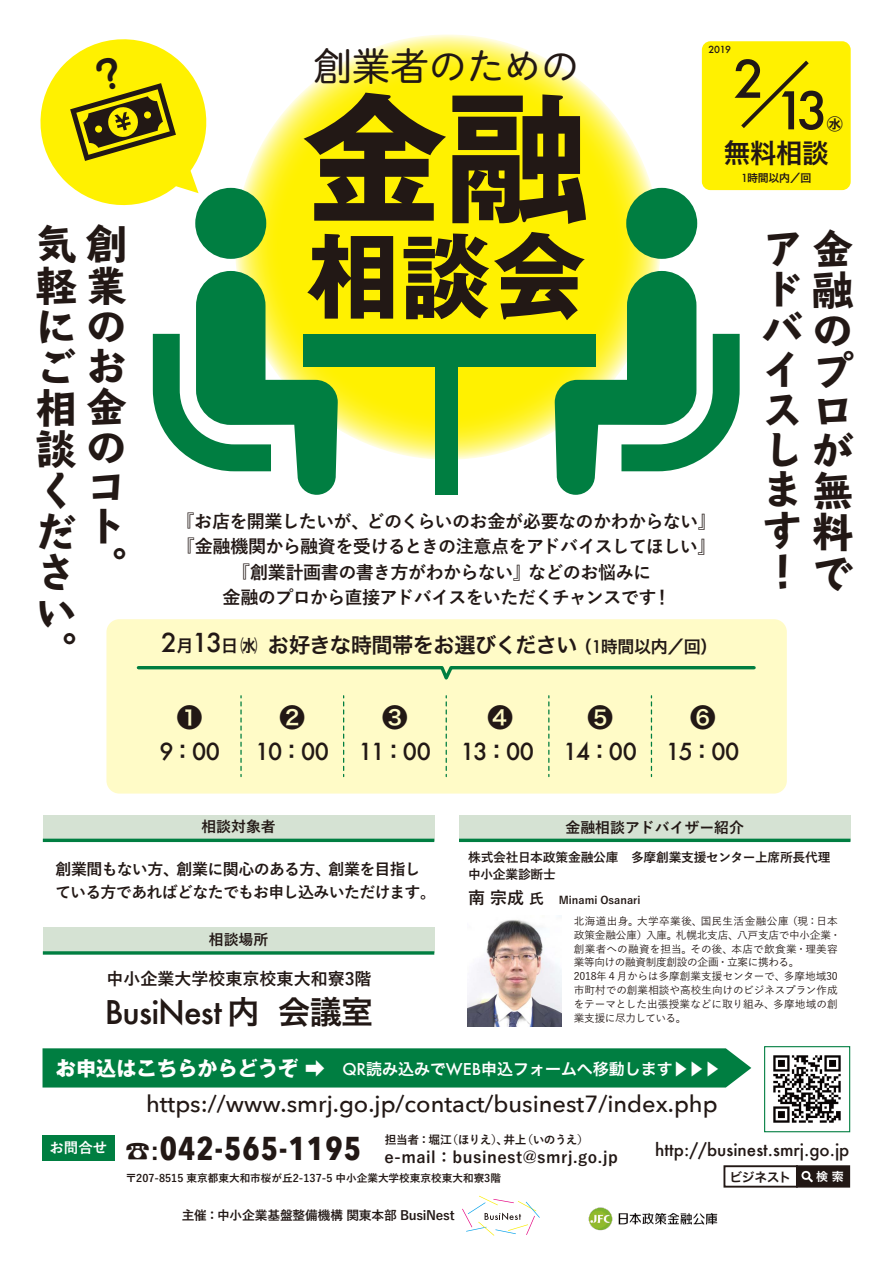
<style>
.page{position:relative;width:893px;height:1263px;background:#fff}
.page>*{position:absolute;margin:0;border:0;box-sizing:border-box;transform-origin:0 0}
.t1{font:700 142.5px "Gothic MB101 Pro";color:#221815}
.t2{font:700 93.15px "Gothic MB101 Pro";color:#221815}
.t3{font:500 50.55px "Futura";color:#221815}
.t4{font:700 expanded 42.45px/40.8px "TBC Go Std";color:#221815}
.t5{font:39.3px "TB Chibi R Go Plus K Pro";letter-spacing:-.04em;color:#221815}
.t6{font:700 33px "Avenir Next Condensed";letter-spacing:.035em;color:#221815}
.t7{font:500 31.95px "Futura";letter-spacing:-.025em;color:#221815}
.t8{font:26.55px "Hira Kaku Pro W6";color:#221815}
.t9{font:25.5px "Hira Kaku Pro W6";color:#221815}
.t10{font:500 23.4px "Avenir Next";color:#221815}
.t11{font:500 22.95px "Futura";letter-spacing:-.015em;color:#221815}
.t12{font:21.3px "Hira Kaku Pro W6";letter-spacing:-.03em;color:#221815}
.t13{font:700 20.25px "Gothic MB101 Pro";color:#fff}
.t14{font:700 18px/25.5px "Yu Go";letter-spacing:-.035em;color:#221815;text-align:center}
.t15{font:500 16.95px "Futura";color:#221815}
.t16{font:700 16.95px "Yu Go";color:#221815}
.t17{font:16.05px "Hira Kaku Pro W6";color:#221815}
.t18{font:700 15.9px/23.4px "Yu Go";letter-spacing:-.04em;color:#221815}
.t19{font:700 15.9px "Yu Go";letter-spacing:.03em;color:#221815}
.t20{font:15.9px "Hira Kaku Pro W6";color:#fff}
.t21{font:700 14.85px "Yu Go";color:#221815}
.t22{font:700 12.75px/17px "Yu Go";letter-spacing:-.015em;color:#221815}
.t23{font:12.75px "Hira Kaku Pro W6";letter-spacing:-.03em;color:#221815}
.t24{font:12px "Hira Kaku Pro W6";color:#fff}
.t25{font:700 11.7px "Yu Go";letter-spacing:-.035em;color:#221815}
.t26{font:10.95px "Hira Kaku Pro W6";color:#221815}
.t27{font:500 10.65px/13.8px "Yu Go";letter-spacing:-.005em;color:#221714}
.t28{font:700 10.65px "Yu Go";color:#221815}
.t29{font:500 9.6px "Futura";color:#221815}
.s1{font-family:"Futura";font-weight:500}
.s2{font-family:"Futura";font-weight:500;font-size:25.5px}
.s3{font-size:16.95px}
.s4{font-family:"Futura";font-weight:500;font-size:16.95px}
.s5{font-family:"Hira Kaku Pro W6";font-weight:400}
.s6{font-size:14.85px}
.s7{font-family:"Koz Go Pr 6 N";font-weight:400;font-size:24.45px}
.s8{font-family:"Yu Go";font-size:24.45px}
</style>
<div class="page">
<div style="left:43px;top:1048px;width:708px;height:39px;background:#007e41"></div>
<svg style="left:235px;top:34px;width:425px;height:426px;background:#fef219"></svg>
<div style="left:43px;top:1135px;width:72px;height:25px;background:#007e41"></div>
<svg style="left:462px;top:1196px;width:78px;height:40px"></svg>
<div style="left:723px;top:1165px;width:75px;height:22px;background:#fff;border:2px solid #221815"></div>
<div style="left:796px;top:1165px;width:54px;height:22px;background:#221815;border:2px solid #221815"></div>
<svg style="left:801px;top:1170px;width:12px;height:12px"></svg>
<div style="left:195px;top:188px;width:71px;height:71px;background:#007e41;border-radius:50%"></div>
<svg style="left:153px;top:271px;width:185px;height:224px"></svg>
<div style="left:626px;top:188px;width:71px;height:71px;background:#007e41;border-radius:50%"></div>
<svg style="left:555px;top:271px;width:185px;height:224px"></svg>
<div style="left:303px;top:334px;width:293px;height:33px;background:#007e41"></div>
<div style="left:435px;top:367px;width:23px;height:128px;background:#007e41"></div>
<div style="left:702px;top:41px;width:149px;height:149px;background:#fff100;border-radius:9px"></div>
<svg style="left:741px;top:60px;width:68px;height:68px"></svg>
<img style="left:588px;top:1207px;width:130px;height:24px">
<div style="left:106px;top:619px;width:681px;height:174px;background:#fffbc7;border-radius:13px"></div>
<svg style="left:240px;top:696px;width:2px;height:80px"></svg>
<svg style="left:343px;top:696px;width:1px;height:80px"></svg>
<svg style="left:446px;top:696px;width:1px;height:80px"></svg>
<svg style="left:548px;top:696px;width:1px;height:80px"></svg>
<svg style="left:651px;top:696px;width:1px;height:80px"></svg>
<div style="left:43px;top:815px;width:391px;height:25px;background:#d5e2d3"></div>
<div style="left:459px;top:815px;width:391px;height:25px;background:#d5e2d3"></div>
<img style="left:773px;top:1055px;width:68px;height:68px">
<div style="left:764px;top:1046px;width:86px;height:86px;border:1px solid #007e41"></div>
<hr style="left:459px;top:839px;width:391px;height:3px;background:#007e41">
<hr style="left:43px;top:839px;width:391px;height:3px;background:#007e41">
<div style="left:43px;top:927px;width:391px;height:26px;background:#d5e2d3"></div>
<svg style="left:43px;top:951px;width:391px;height:4px;background:#228f5a"></svg>
<img style="left:468px;top:920px;width:93px;height:106px">
<svg style="left:136px;top:666px;width:620px;height:14px"></svg>
<svg style="left:40px;top:39px;width:174px;height:174px"></svg>
<h3 class="t4" style="left:35px;top:222px;width:93px">気創軽業にのごお相金談のく<br>だ<br>さ<br>い<br>。</h3>
<h3 class="t4" style="left:85px;top:464px;width:42px;line-height:40.3px">コト。</h3>
<p class="t29" style="left:708px;top:43px;width:24px">2019</p>
<h3 class="t5" style="left:313px;top:33px;width:268px">創業者のための</h3>
<h1 class="t1" style="left:304px;top:40px;width:286px">金融</h1>
<h2 class="t2" style="left:306px;top:199px;width:281px">相談会</h2>
<h3 class="t3" style="left:733px;top:44px;width:33px">2</h3>
<h3 class="t3" style="left:775px;top:76px;width:55px">13</h3>
<h3 class="t17" style="left:827px;top:109px;width:18px">㊌</h3>
<h3 class="t8" style="left:724px;top:129px;width:106px">無料相談</h3>
<p class="t26" style="left:741px;top:167px;width:72px"><span class="s1">1</span>時間以内／回</p>
<h3 class="t4" style="left:761px;top:227px;width:94px;line-height:40.3px">ア金ド融バのイプスロしがま無す<br>！</h3>
<h3 class="t14" style="left:177px;top:509px;width:541px">『お店を開業したいが、どのくらいのお金が必要なのかわからない』『金融機関から融資を受けるときの注意点をアドバイスしてほしい』『創業計画書の書き方がわからない』などのお悩みに<br>金融のプロから直接アドバイスをいただくチャンスです！</h3>
<h3 class="t4" style="left:811px;top:510px;width:43px">料で</h3>
<h3 class="t12" style="left:161px;top:626px;width:558px"><span class="s2">2</span><span class="s3">月</span><span class="s2">13</span><span class="s3">日㈬</span> お好きな時間帯をお選びください<span class="s3">（</span><span class="s4">1</span><span class="s3">時間以内／回）</span></h3>
<h3 class="t9" style="left:177px;top:694px;width:27px">❶</h3>
<h3 class="t11" style="left:159px;top:736px;width:62px">9<span class="s5">：</span>00</h3>
<h3 class="t9" style="left:280px;top:694px;width:27px">❷</h3>
<h3 class="t11" style="left:255px;top:736px;width:75px">10<span class="s5">：</span>00</h3>
<h3 class="t9" style="left:382px;top:694px;width:27px">❸</h3>
<h3 class="t11" style="left:359px;top:736px;width:74px">11<span class="s5">：</span>00</h3>
<h3 class="t9" style="left:487px;top:694px;width:27px">❹</h3>
<h3 class="t11" style="left:461px;top:736px;width:75px">13<span class="s5">：</span>00</h3>
<h3 class="t9" style="left:587px;top:694px;width:27px">❺</h3>
<h3 class="t11" style="left:563px;top:736px;width:75px">14<span class="s5">：</span>00</h3>
<h3 class="t9" style="left:690px;top:694px;width:27px">❻</h3>
<h3 class="t11" style="left:666px;top:736px;width:75px">15<span class="s5">：</span>00</h3>
<h3 class="t21" style="left:201px;top:818px;width:76px">相談対象者</h3>
<h3 class="t21" style="left:565px;top:819px;width:180px">金融相談アドバイザー紹介</h3>
<h3 class="t18" style="left:55px;top:857px;width:382px">創業間もない方、創業に関心のある方、創業を目指している方であればどなたでもお申し込みいただけます。</h3>
<h3 class="t21" style="left:209px;top:931px;width:61px">相談場所</h3>
<p class="t22" style="left:468px;top:849px;width:364px">株式会社日本政策金融公庫　多摩創業支援センター上席所長代理中小企業診断士</p>
<p class="t28" style="left:468px;top:894px;width:174px"><span class="s3">南 宗成</span> <span class="s6">氏　</span>Minami Osanari</p>
<p class="t27" style="left:574px;top:913px;width:268px">北海道出身。大学卒業後、国民生活金融公庫（現：日本政策金融公庫）入庫。札幌北支店、八戸支店で中小企業・創業者への融資を担当。その後、本店で飲食業・理美容業等向けの融資制度創設の企画・立案に携わる。<br>2018年４月からは多摩創業支援センターで、多摩地域30市町村での創業相談や高校生向けのビジネスプラン作成をテーマとした出張授業などに取り組み、多摩地域の創業支援に尽力している。</p>
<h3 class="t16" style="left:107px;top:969px;width:266px">中小企業大学校東京校東大和寮3階</h3>
<h3 class="t7" style="left:105px;top:990px;width:270px">BusiNest <span class="s5">内 会議室</span></h3>
<h3 class="t13" style="left:56px;top:1051px;width:271px">お申込はこちらからどうぞ ➡</h3>
<h3 class="t20" style="left:342px;top:1054px;width:380px"><span class="s1">QR</span>読み込みで<span class="s1">WEB</span>申込フォームへ移動します▶▶▶</h3>
<h3 class="t10" style="left:146px;top:1084px;width:573px">https://www.smrj.go.jp/contact/businest7/index.php</h3>
<p class="t25" style="left:385px;top:1133px;width:206px">担当者：堀江（ほりえ）、井上（いのうえ）</p>
<h3 class="t6" style="left:49px;top:1128px;width:313px"><sup>お問合せ</sup> <span class="s7">☎</span><span class="s8">:</span>042-565-1195</h3>
<h3 class="t15" style="left:655px;top:1138px;width:196px">http://businest.smrj.go.jp</h3>
<h3 class="t19" style="left:384px;top:1148px;width:235px">e-mail：businest@smrj.go.jp</h3>
<p class="t28" style="left:126px;top:1172px;width:377px">〒207-8515 東京都東大和市桜が丘2-137-5 中小企業大学校東京校東大和寮3階</p>
<p class="t22" style="left:182px;top:1207px;width:274px">主催：中小企業基盤整備機構 関東本部 BusiNest</p>
<p class="t23" style="left:729px;top:1165px;width:63px">ビジネスト</p>
<p class="t24" style="left:816px;top:1166px;width:29px">検 索</p>
</div>
